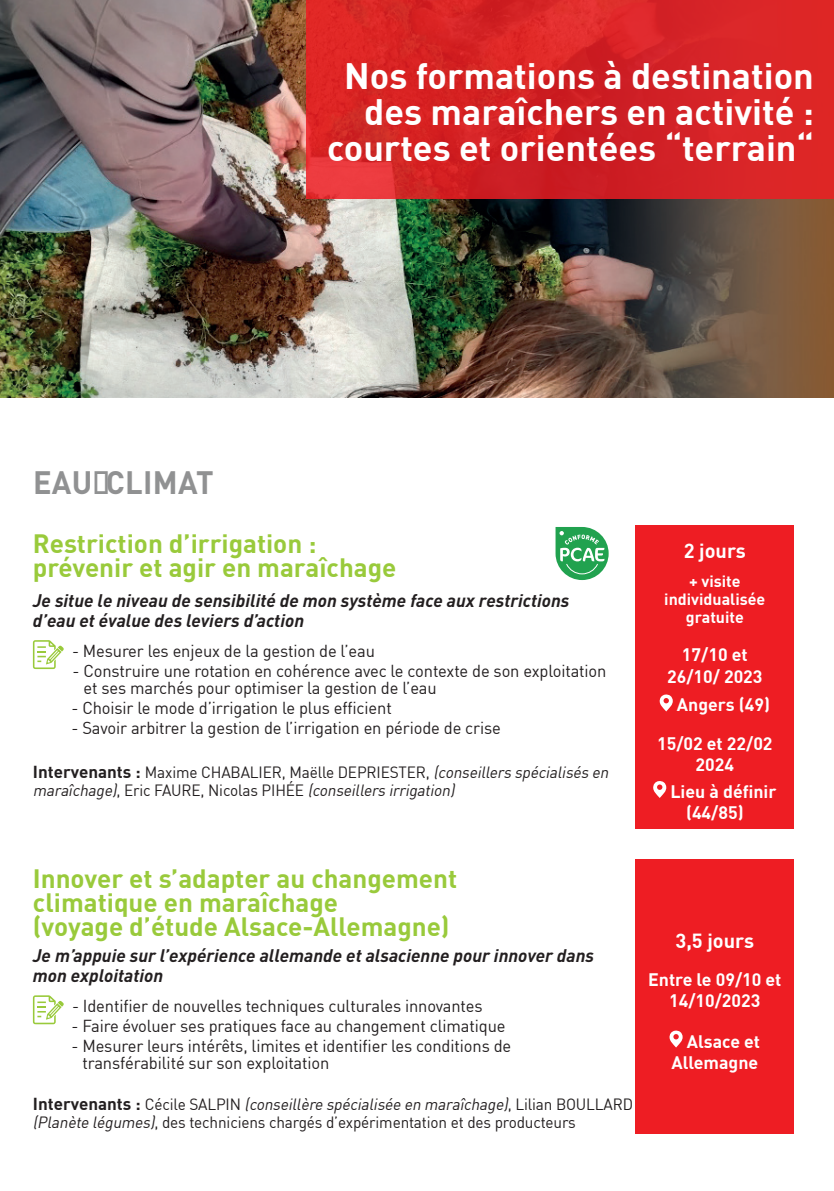
<style>
.page{position:relative;width:834px;height:1191px;background:#fff}
.page>*{position:absolute;margin:0;border:0;box-sizing:border-box;transform-origin:0 0}
.t1{font:700 36px/36px "DIN";color:#fff;text-align:right}
.t2{font:700 32px "DIN Pro";letter-spacing:.01em;color:#909192;scale:.96 1}
.t3{font:700 26px/24px "DIN";color:#99ca3b}
.t4{font:700 20px "DIN";color:#fff}
.t5{font:italic 700 18px/20px "DIN";color:#231f20}
.t6{font:700 17.8px/21.2px "DIN";color:#fff;text-align:center}
.t7{font:17px/17px "DIN";letter-spacing:-.01em;color:#231f20}
.t8{font:16px/18px "DIN";letter-spacing:-.01em;color:#231f20;scale:.96 1}
.t9{font:italic 16px/18px "DIN";color:#231f20;scale:.96 1}
.t10{font:700 16px/18px "DIN";color:#fff;text-align:center}
.s1{font-weight:700;font-style:normal;font-size:17px}
.s2{font-style:normal}
.s3{font-weight:700;font-size:17px}
.s4{font-style:italic}
</style>
<div class="page">
<img style="left:0;top:0;width:833px;height:397px">
<svg style="left:306px;top:0;width:527px;height:198px;background:#d72426"></svg>
<div style="left:635px;top:525px;width:159px;height:303px;background:#ee1d23"></div>
<svg style="left:555px;top:527px;width:53px;height:53px"></svg>
<svg style="left:659px;top:694px;width:13px;height:17px"></svg>
<svg style="left:653px;top:781px;width:13px;height:17px"></svg>
<svg style="left:33px;top:640px;width:31px;height:29px"></svg>
<div style="left:635px;top:859px;width:159px;height:275px;background:#ee1d23"></div>
<svg style="left:669px;top:1030px;width:13px;height:17px"></svg>
<svg style="left:33px;top:995px;width:31px;height:29px"></svg>
<h1 class="t1" style="left:327px;top:56px;width:488px">Nos formations à destination des maraîchers en activité : courtes et orientées “terrain“</h1>
<h2 class="t2" style="left:33px;top:456px;width:190px">EAU-CLIMAT</h2>
<h3 class="t3" style="left:33px;top:531px;width:365px">Restriction d’irrigation : prévenir et agir en maraîchage</h3>
<p class="t4" style="left:683px;top:537px;width:64px">2 jours</p>
<p class="t10" style="left:664px;top:571px;width:103px">+ visite individualisée gratuite</p>
<p class="t6" style="left:667px;top:643px;width:97px">17/10 et<br>26/10/ 2023</p>
<p class="t6" style="left:657px;top:685px;width:117px;line-height:38.2px;text-align:right">Angers (49)<br>15/02 et 22/02</p>
<p class="t6" style="left:670px;top:750px;width:108px;line-height:27px;text-align:left;text-indent:25px">2024<br>Lieu à définir</p>
<p class="t6" style="left:686px;top:801px;width:59px">(44/85)</p>
<p class="t5" style="left:33px;top:589px;width:538px">Je situe le niveau de sensibilité de mon système face aux restrictions d’eau et évalue des leviers d’action</p>
<p class="t7" style="left:72px;top:642px;width:304px">- Mesurer les enjeux de la gestion de l’eau</p>
<p class="t7" style="left:83px;top:662px;width:524px;text-indent:-11px">- Construire une rotation en cohérence avec le contexte de son exploitation et ses marchés pour optimiser la gestion de l’eau</p>
<p class="t7" style="left:71px;top:699px;width:322px">- Choisir le mode d’irrigation le plus efficient</p>
<p class="t7" style="left:71px;top:718px;width:431px">- Savoir arbitrer la gestion de l’irrigation en période de crise</p>
<p class="t9" style="left:33px;top:763px;width:604px"><span class="s1">Intervenants :</span> <span class="s2">Maxime CHABALIER, Maëlle DEPRIESTER,</span> (conseillers spécialisés en maraîchage)<span class="s2">, E r i c FA U R E , N i c o l a s P I H É E</span> (conseillers irrigation)</p>
<h3 class="t3" style="left:33px;top:865px;width:426px">Innover et s’adapter au changement climatique en maraîchage<br>(voyage d’étude Alsace-Allemagne)</h3>
<p class="t5" style="left:33px;top:944px;width:562px">Je m’appuie sur l’expérience allemande et alsacienne pour innover dans mon exploitation</p>
<p class="t7" style="left:72px;top:997px;width:412px">- Identifier de nouvelles techniques culturales innovantes</p>
<p class="t7" style="left:71px;top:1017px;width:435px">- Faire évoluer ses pratiques face au changement climatique</p>
<p class="t7" style="left:82px;top:1037px;width:430px;text-indent:-11px">- Mesurer leurs intérêts, limites et identifier les conditions de transférabilité sur son exploitation</p>
<p class="t8" style="left:33px;top:1095px;width:626px"><span class="s3">Intervenants :</span> Cécile SALPIN <span class="s4">(conseillère spécialisée en maraîchage)</span>, Lilian BOULLARD <span class="s4">(Planète légumes)</span>, des techniciens chargés d’expérimentation et des producteurs</p>
<p class="t4" style="left:675px;top:927px;width:80px">3,5 jours</p>
<p class="t6" style="left:648px;top:968px;width:135px">Entre le 09/10 et<br>14/10/2023</p>
<p class="t6" style="left:671px;top:1029px;width:90px;text-align:right">Alsace et<br>Allemagne</p>
</div>
